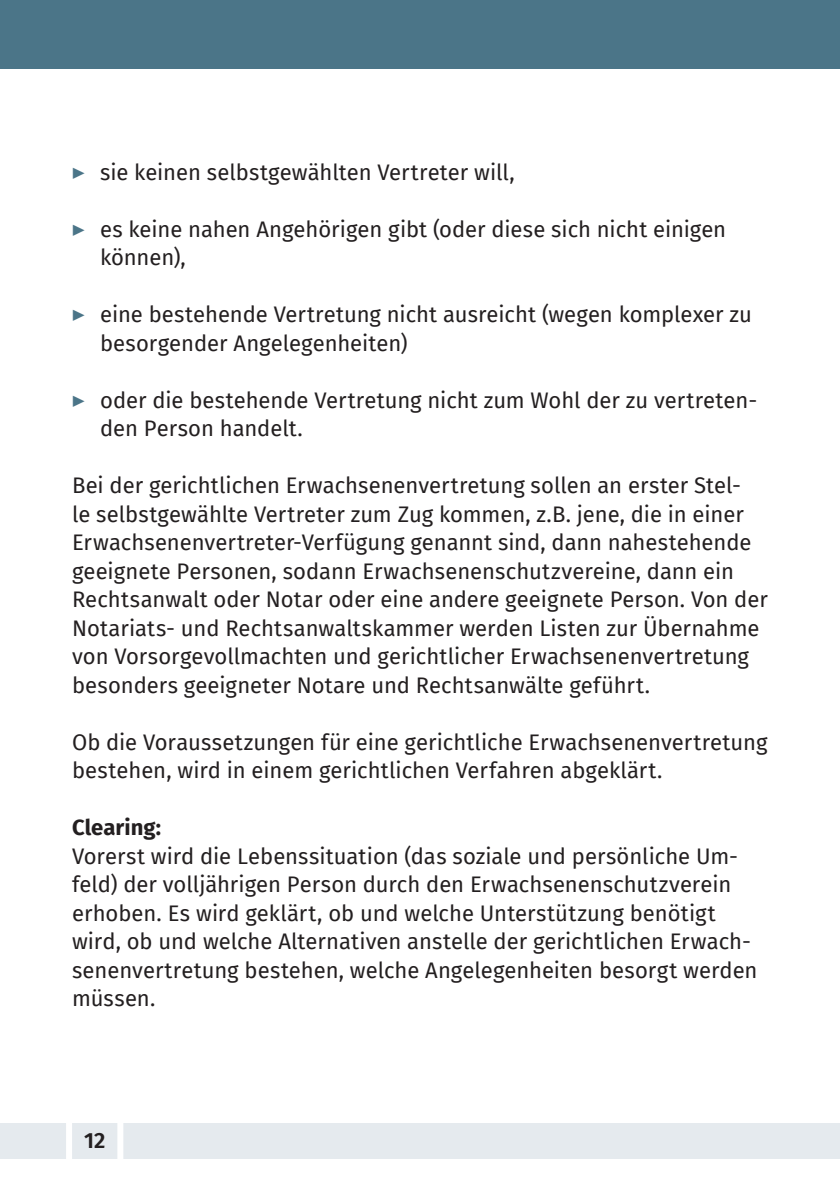
<style>
.page{position:relative;width:840px;height:1191px;background:#fff}
.page>*{position:absolute;margin:0;border:0;box-sizing:border-box;transform-origin:0 0}
.t1{font:22px/28.4px "Fira Sans";color:#231f20}
.t2{font:700 22px "Fira Sans";color:#231f20}
.t3{font:600 22px "Fira Sans";color:#231f20}
.s1{font-family:"Source Sans Pro";font-style:italic;font-size:14px;color:#4b7588}
</style>
<div class="page">
<div style="left:0;top:0;width:839px;height:68px;background:#4b7588"></div>
<div style="left:0;top:1123px;width:839px;height:35px;background:#e5eaee"></div>
<div style="left:66px;top:1117px;width:6px;height:60px;background:#fff"></div>
<div style="left:117px;top:1117px;width:6px;height:60px;background:#fff"></div>
<p class="t1" style="left:72px;top:157px;width:444px"><span class="s1">▶</span> sie keinen selbstgewählten Vertreter will,</p>
<p class="t1" style="left:100px;top:214px;width:627px;text-indent:-28px"><span class="s1">▶</span> es keine nahen Angehörigen gibt (oder diese sich nicht einigen können),</p>
<p class="t1" style="left:100px;top:300px;width:653px;text-indent:-28px"><span class="s1">▶</span> eine bestehende Vertretung nicht ausreicht (wegen komplexer zu besorgender Angelegenheiten)</p>
<p class="t1" style="left:100px;top:385px;width:658px;text-indent:-28px"><span class="s1">▶</span> oder die bestehende Vertretung nicht zum Wohl der zu vertreten&shy;den Person handelt.</p>
<p class="t1" style="left:72px;top:471px;width:696px">Bei der gerichtlichen Erwachsenenvertretung sollen an erster Stel-<br>le selbstgewählte Vertreter zum Zug kommen, z.B. jene, die in einer Erwachsenenvertreter-Verfügung genannt sind, dann nahestehende geeignete Personen, sodann Erwachsenenschutzvereine, dann ein Rechtsanwalt oder Notar oder eine andere geeignete Person. Von der Notariats- und Rechtsanwaltskammer werden Listen zur Übernahme von Vorsorgevollmachten und gerichtlicher Erwachsenenvertretung besonders geeigneter Notare und Rechtsanwälte geführt.</p>
<p class="t1" style="left:72px;top:727px;width:696px">Ob die Voraussetzungen für eine gerichtliche Erwachsenenvertretung bestehen, wird in einem gerichtlichen Verfahren abgeklärt.</p>
<p class="t2" style="left:72px;top:809px;width:90px">Clearing:</p>
<p class="t1" style="left:72px;top:841px;width:686px">Vorerst wird die Lebenssituation (das soziale und persönliche Um&shy;feld) der volljährigen Person durch den Erwachsenenschutzverein erhoben. Es wird geklärt, ob und welche Unterstützung benötigt wird, ob und welche Alternativen anstelle der gerichtlichen Erwach&shy;senenvertretung bestehen, welche Angelegenheiten besorgt werden müssen.</p>
<p class="t3" style="left:84px;top:1122px;width:23px">12</p>
</div>
